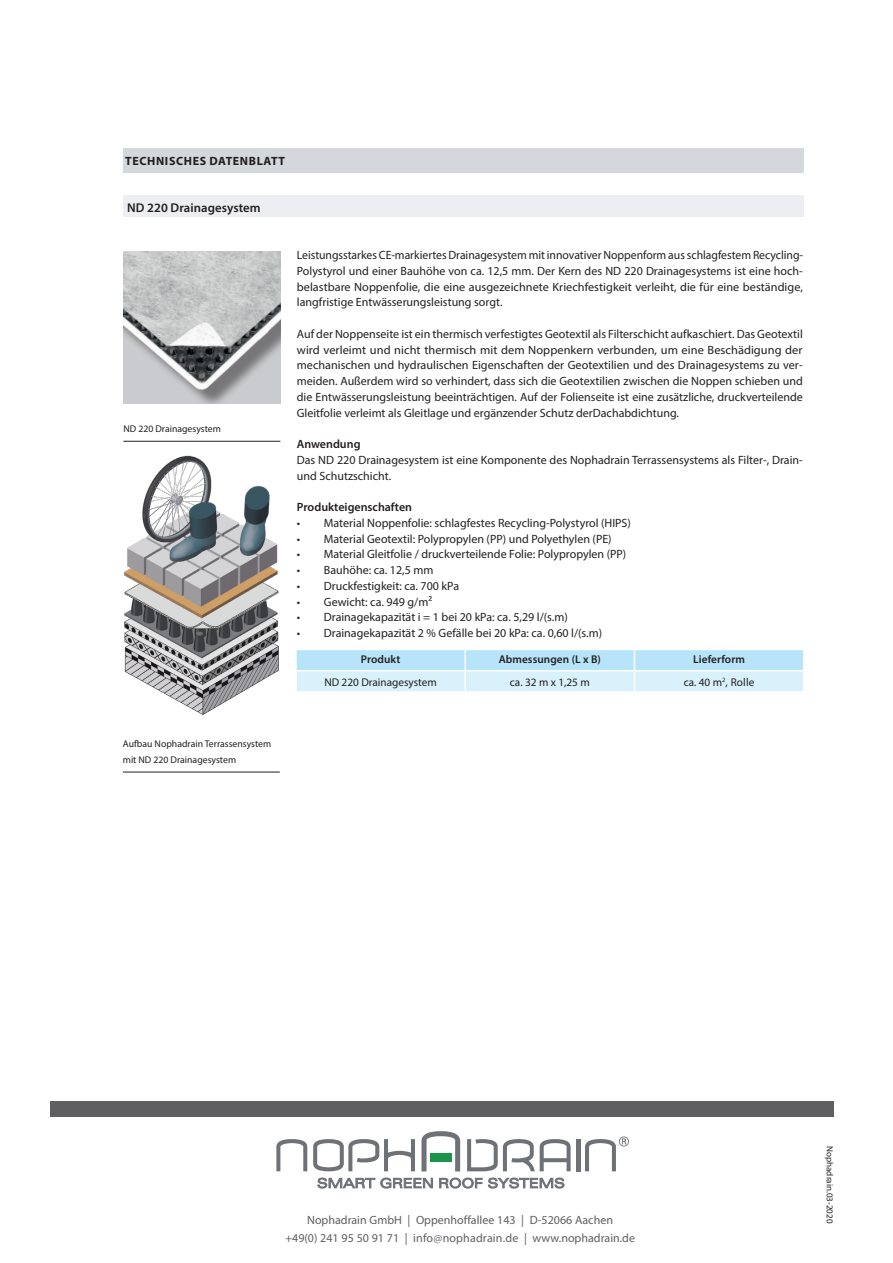
<style>
.page{position:relative;width:893px;height:1263px;background:#fff}
.page>*{position:absolute;margin:0;border:0;box-sizing:border-box;transform-origin:0 0}
.TECHNISCHE__Sub-Kopr{font:600 12.75px "Myriad Pro";letter-spacing:.005em;color:#231f20}
.TECHNISCHE_lopende_t{font:12px/15.8px "Myriad Pro";color:#231f20;text-align:justify}
.t1{font:12px "Myriad Pro";color:#5f5f62}
.TECHNISCHE_lopende_t-2{font:600 12px "Myriad Pro";color:#231f20}
.Index__hoofdstuk_kop{font:700 12px "Myriad Pro";letter-spacing:.05em;color:#231f20}
.TABEL__content{font:11.25px "Myriad Pro";color:#231f20}
.TABEL__kopregel{font:600 11.25px "Myriad Pro";letter-spacing:.005em;color:#231f20}
.TECHNISCHE__foto_ben{font:9.75px/15.8px "Myriad Pro";color:#231f20}
.t2{font:9px "Myriad Pro";color:#231f20}
.s1{color:#6e7277}
</style>
<div class="page">
<div style="left:123px;top:149px;width:681px;height:24px;background:#d4d8dd"></div>
<div style="left:123px;top:196px;width:680px;height:21px;background:#eceef1"></div>
<img style="left:123px;top:252px;width:158px;height:152px">
<svg style="left:296px;top:649px;width:507px;height:43px;background:#ccecfa"></svg>
<hr style="left:123px;top:441px;width:157px;height:1px;background:#231f20">
<img style="left:124px;top:455px;width:155px;height:260px">
<hr style="left:123px;top:772px;width:157px;height:1px;background:#231f20">
<div style="left:50px;top:1101px;width:784px;height:15px;background:#5f5f62"></div>
<svg style="left:276px;top:1139px;width:31px;height:32px"></svg>
<svg style="left:313px;top:1139px;width:102px;height:32px"></svg>
<svg style="left:467px;top:1139px;width:104px;height:32px"></svg>
<div style="left:576px;top:1139px;width:5px;height:32px;background:#6e7277"></div>
<svg style="left:421px;top:1131px;width:39px;height:40px"></svg>
<svg style="left:585px;top:1136px;width:44px;height:35px"></svg>
<div style="left:430px;top:1153px;width:22px;height:9px;background:#1d9548"></div>
<svg style="left:318px;top:1178px;width:57px;height:10px"></svg>
<svg style="left:381px;top:1178px;width:52px;height:10px"></svg>
<svg style="left:439px;top:1178px;width:43px;height:10px"></svg>
<svg style="left:488px;top:1178px;width:76px;height:10px"></svg>
<p class="Index__hoofdstuk_kop" style="left:125px;top:153px;width:161px">TECHNISCHES DATENBLATT</p>
<p class="TECHNISCHE__Sub-Kopr" style="left:127px;top:199px;width:135px">ND 220 Drainagesystem</p>
<p class="TECHNISCHE__foto_ben" style="left:123px;top:421px;width:99px">ND 220 Drainagesystem</p>
<p class="TECHNISCHE_lopende_t" style="left:297px;top:247px;width:508px">Leistungsstarkes CE-markiertes Drainagesystem mit innovativer Noppenform aus schlagfestem Recycling-Polystyrol und einer Bauhöhe von ca. 12,5 mm. Der Kern des ND 220 Drainagesystems ist eine hoch&shy;belastbare Noppenfolie, die eine ausgezeichnete Kriechfestigkeit verleiht, die für eine beständige, langfristige Entwässerungsleistung sorgt.</p>
<p class="TECHNISCHE_lopende_t" style="left:297px;top:326px;width:508px">Auf der Noppenseite ist ein thermisch verfestigtes Geotextil als Filterschicht aufkaschiert. Das Geotextil wird verleimt und nicht thermisch mit dem Noppenkern verbunden, um eine Beschädigung der mechanischen und hydraulischen Eigenschaften der Geotextilien und des Drainagesystems zu ver&shy;meiden. Außerdem wird so verhindert, dass sich die Geotextilien zwischen die Noppen schieben und die Entwässerungsleistung beeinträchtigen. Auf der Folienseite ist eine zusätzliche, druckverteilende Gleitfolie verleimt als Gleitlage und ergänzender Schutz derDachabdichtung.</p>
<p class="TECHNISCHE_lopende_t-2" style="left:297px;top:436px;width:65px">Anwendung</p>
<p class="TECHNISCHE_lopende_t" style="left:297px;top:452px;width:508px">Das ND 220 Drainagesystem ist eine Komponente des Nophadrain Terrassensystems als Filter-, Drain&shy;und Schutzschicht.</p>
<p class="TECHNISCHE_lopende_t-2" style="left:297px;top:499px;width:117px">Produkteigenschaften</p>
<p class="TECHNISCHE_lopende_t" style="left:297px;top:515px;width:336px">• Material Noppenfolie: schlagfestes Recycling-Polystyrol (HIPS)</p>
<p class="TECHNISCHE_lopende_t" style="left:297px;top:530px;width:316px">• Material Geotextil: Polypropylen (PP) und Polyethylen (PE)</p>
<p class="TECHNISCHE_lopende_t" style="left:297px;top:546px;width:331px">• Material Gleitfolie / druckverteilende Folie: Polypropylen (PP)</p>
<p class="TECHNISCHE_lopende_t" style="left:297px;top:562px;width:138px">• Bauhöhe: ca. 12,5 mm</p>
<p class="TECHNISCHE_lopende_t" style="left:297px;top:578px;width:164px">• Druckfestigkeit: ca. 700 kPa</p>
<p class="TECHNISCHE_lopende_t" style="left:297px;top:593px;width:137px">• Gewicht: ca. 949 g/m²</p>
<p class="TECHNISCHE_lopende_t" style="left:297px;top:609px;width:272px">• Drainagekapazität i = 1 bei 20 kPa: ca. 5,29 l/(s.m)</p>
<p class="TECHNISCHE_lopende_t" style="left:297px;top:625px;width:307px">• Drainagekapazität 2 % Gefälle bei 20 kPa: ca. 0,60 l/(s.m)</p>
<p class="TABEL__kopregel" style="left:361px;top:652px;width:41px">Produkt</p>
<p class="TABEL__kopregel" style="left:499px;top:652px;width:104px">Abmessungen (L x B)</p>
<p class="TABEL__kopregel" style="left:693px;top:652px;width:53px">Lieferform</p>
<p class="TABEL__content" style="left:324px;top:675px;width:114px">ND 220 Drainagesystem</p>
<p class="TABEL__content" style="left:510px;top:675px;width:81px">ca. 32 m x 1,25 m</p>
<p class="TABEL__content" style="left:684px;top:675px;width:72px">ca. 40 m<sup>2</sup>, Rolle</p>
<p class="TECHNISCHE__foto_ben" style="left:123px;top:736px;width:150px">Aufbau Nophadrain Terrassensystem mit ND 220 Drainagesystem</p>
<p class="t1" style="left:307px;top:1212px;width:307px">Nophadrain GmbH | Oppenhoffallee 143 | D-52066 Aachen</p>
<p class="t1" style="left:285px;top:1230px;width:351px">+49(0) 241 95 50 91 71 | info<span class="s1">@</span>nophadrain.de | www.nophadrain.de</p>
<p class="t2" style="left:835px;top:1146px;width:79px;rotate:90deg">Nophadrain.03-2020</p>
</div>
